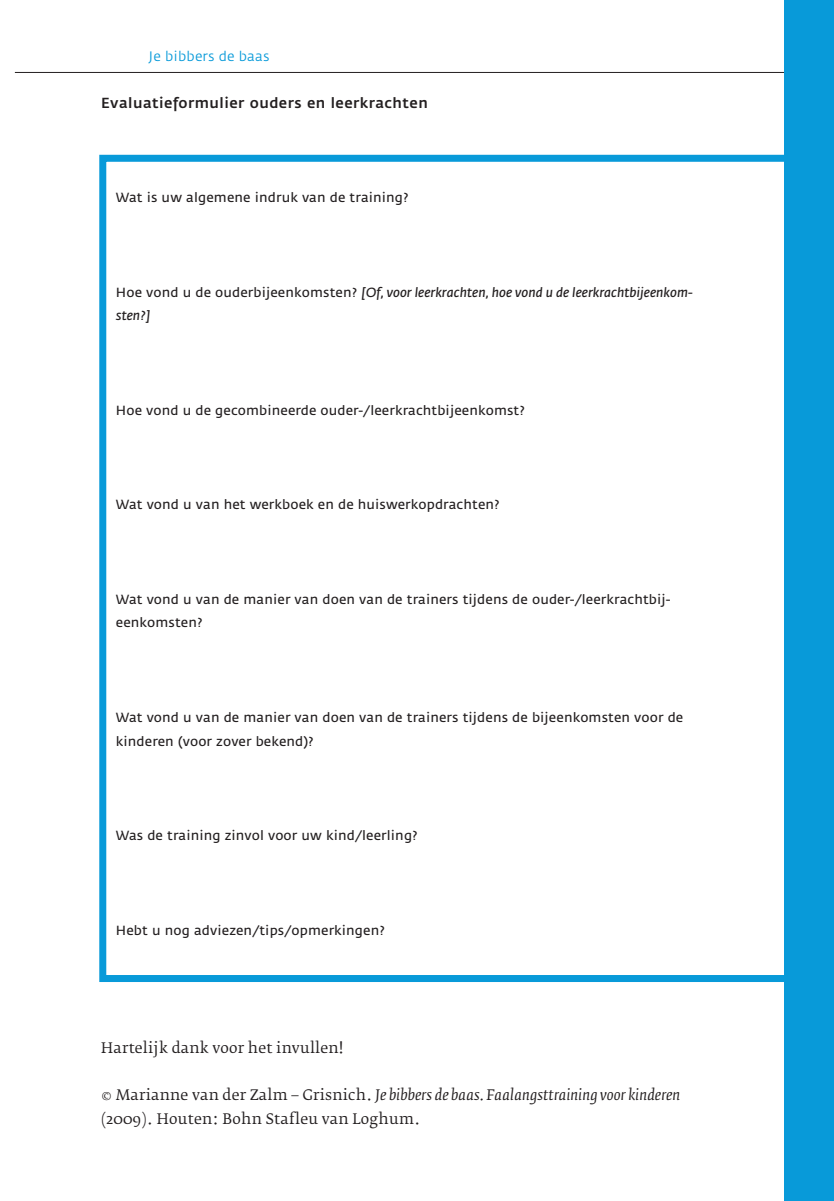
<style>
.page{position:relative;width:834px;height:1201px;background:#fff}
.page>*{position:absolute;margin:0;border:0;box-sizing:border-box;transform-origin:0 0}
.t1{font:14.35px/23.6px "Fedra Serif B";letter-spacing:.015em;color:#231f20}
.t2{font:14.35px "Fedra Sans Medium TF";letter-spacing:.03em;color:#231f20}
.t3{font:13.65px "Fedra Sans";letter-spacing:.01em;color:#089ad9}
.t4{font:13.12px/23.6px "Fedra Sans";letter-spacing:.01em;color:#231f20}
.t5{font:italic 13.12px/23.6px "Fedra Sans";letter-spacing:.01em;color:#231f20}
.s1{font-style:normal}
.s2{font-style:italic}
</style>
<div class="page">
<hr style="left:15px;top:72px;width:818px;height:1px;background:#231f20">
<div style="left:784px;top:0;width:49px;height:1200px;background:#089ad9"></div>
<div style="left:99px;top:155px;width:734px;height:827px;border:7px solid #089ad9"></div>
<p class="t3" style="left:149px;top:51px;width:122px">Je bibbers de baas</p>
<p class="t2" style="left:101px;top:97px;width:328px">Evaluatieformulier ouders en leerkrachten</p>
<p class="t4" style="left:116px;top:187px;width:294px">Wat is uw algemene indruk van de training?</p>
<p class="t5" style="left:116px;top:281px;width:578px"><span class="s1">Hoe vond u de ouderbijeenkomsten?</span> [Of, voor leerkrachten, hoe vond u de leerkrachtbijeenkom&shy;sten?]</p>
<p class="t4" style="left:116px;top:399px;width:410px">Hoe vond u de gecombineerde ouder-/leerkrachtbijeenkomst?</p>
<p class="t4" style="left:116px;top:494px;width:385px">Wat vond u van het werkboek en de huiswerkopdrachten?</p>
<p class="t4" style="left:116px;top:588px;width:556px">Wat vond u van de manier van doen van de trainers tijdens de ouder-/leerkrachtbij&shy;eenkomsten?</p>
<p class="t4" style="left:116px;top:706px;width:568px">Wat vond u van de manier van doen van de trainers tijdens de bijeenkomsten voor de kinderen (voor zover bekend)?</p>
<p class="t4" style="left:116px;top:825px;width:303px">Was de training zinvol voor uw kind/leerling?</p>
<p class="t4" style="left:116px;top:919px;width:270px">Hebt u nog adviezen/tips/opmerkingen?</p>
<p class="t1" style="left:101px;top:1037px;width:244px">Hartelijk dank voor het invullen!</p>
<p class="t1" style="left:101px;top:1085px;width:581px">© Marianne van der Zalm – Grisnich. <span class="s2">Je bibbers de baas. Faalangsttraining voor kinderen </span>(2009). Houten: Bohn Stafleu van Loghum.</p>
</div>
